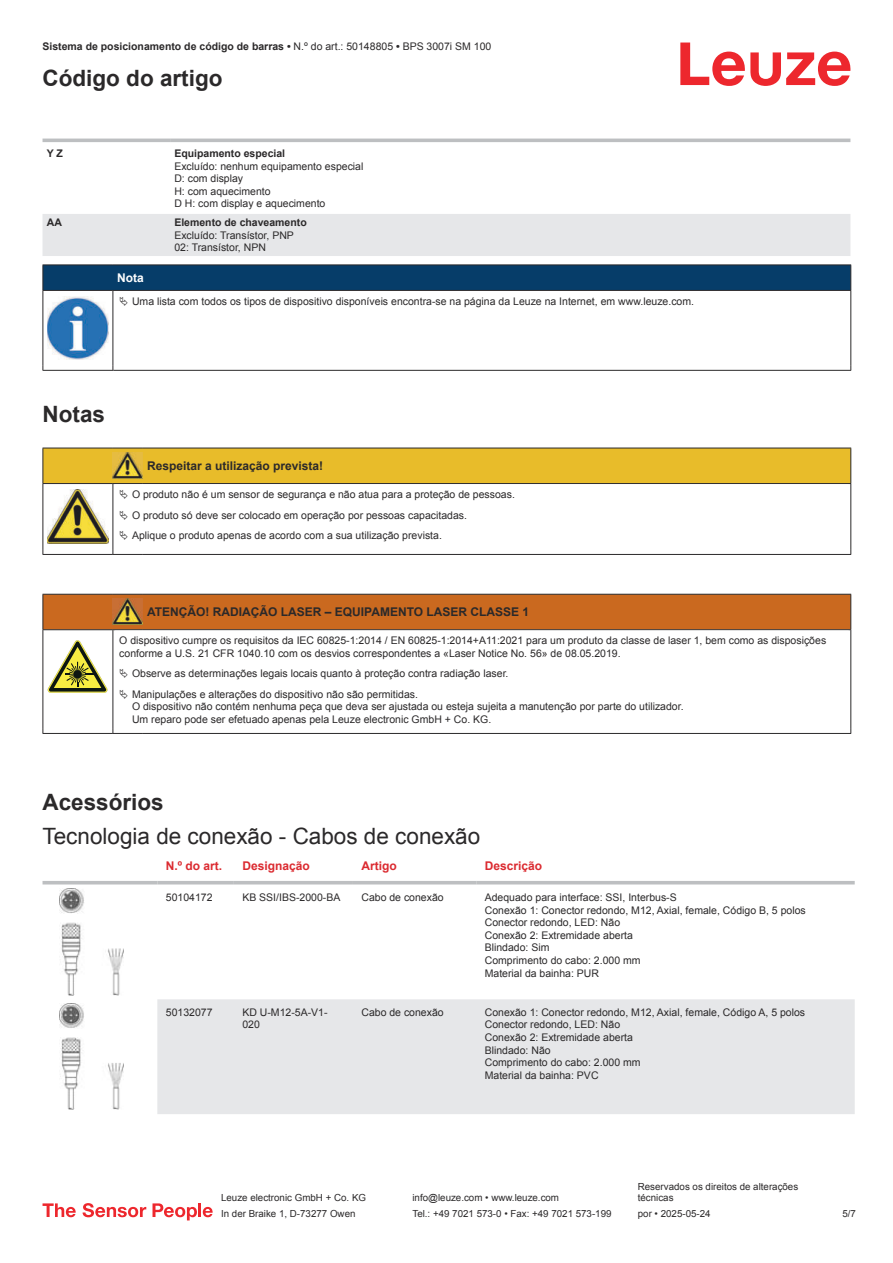
<style>
.page{position:relative;width:893px;height:1263px;background:#fff}
.page>*{position:absolute;margin:0;border:0;box-sizing:border-box;transform-origin:0 0}
.t1{font:22.5px "Arial";color:#2b292a}
.t2{font:700 22.5px "Arial";color:#2b292a}
.t3{font:700 12px "Arial";color:#2b292a}
.t4{font:700 12px "Arial";color:#db2a30}
.t5{font:700 12px "Arial";color:#fff}
.t6{font:10.5px/12.6px "Arial";color:#2b292a}
.t7{font:700 10.5px "Arial";color:#2b292a}
.t8{font:9.75px/11.7px "Arial";color:#2b292a}
.s1{font-weight:400}
</style>
<div class="page">
<svg style="left:680px;top:43px;width:170px;height:43px"></svg>
<svg style="left:43px;top:138px;width:807px;height:1px"></svg>
<div style="left:43px;top:214px;width:807px;height:42px;background:#e6e7e9"></div>
<hr style="left:43px;top:139px;width:127px;height:3px;background:#bdbfc1">
<hr style="left:170px;top:139px;width:680px;height:3px;background:#bdbfc1">
<svg style="left:43px;top:884px;width:812px;height:112px"></svg>
<div style="left:157px;top:999px;width:698px;height:115px;background:#e6e7e9"></div>
<hr style="left:43px;top:881px;width:114px;height:3px;background:#bdbfc1">
<hr style="left:157px;top:881px;width:77px;height:3px;background:#bdbfc1">
<hr style="left:234px;top:881px;width:119px;height:3px;background:#bdbfc1">
<hr style="left:353px;top:881px;width:123px;height:3px;background:#bdbfc1">
<hr style="left:476px;top:881px;width:379px;height:3px;background:#bdbfc1">
<img style="left:59px;top:889px;width:65px;height:106px">
<img style="left:59px;top:1003px;width:65px;height:107px">
<svg style="left:43px;top:1203px;width:33px;height:14px"></svg>
<svg style="left:83px;top:1203px;width:63px;height:14px"></svg>
<svg style="left:153px;top:1203px;width:44px;height:17px"></svg>
<hr style="left:198px;top:1203px;width:3px;height:14px;background:#ed272d">
<svg style="left:203px;top:1207px;width:10px;height:10px"></svg>
<svg style="left:44px;top:291px;width:806px;height:79px"></svg>
<hr style="left:43px;top:290px;width:70px;height:1px;background:#2b292a">
<div style="left:43px;top:265px;width:808px;height:25px;background:#063d69"></div>
<hr style="left:113px;top:290px;width:738px;height:1px;background:#2b292a">
<hr style="left:43px;top:291px;width:1px;height:75px;background:#2b292a">
<hr style="left:113px;top:291px;width:1px;height:75px;background:#2b292a">
<hr style="left:850px;top:291px;width:1px;height:75px;background:#2b292a">
<hr style="left:43px;top:370px;width:70px;height:1px;background:#2b292a">
<hr style="left:113px;top:370px;width:738px;height:1px;background:#2b292a">
<img style="left:47px;top:297px;width:61px;height:63px">
<div style="left:115px;top:291px;width:734px;height:21px;background:#fff"></div>
<hr style="left:43px;top:554px;width:70px;height:1px;background:#2b292a">
<hr style="left:113px;top:554px;width:30px;height:1px;background:#2b292a">
<hr style="left:143px;top:554px;width:708px;height:1px;background:#2b292a">
<div style="left:44px;top:595px;width:806px;height:34px;background:#ca691f"></div>
<svg style="left:44px;top:630px;width:806px;height:103px"></svg>
<hr style="left:43px;top:594px;width:70px;height:1px;background:#2b292a">
<hr style="left:43px;top:595px;width:1px;height:34px;background:#2b292a">
<hr style="left:43px;top:629px;width:70px;height:1px;background:#2b292a">
<hr style="left:113px;top:594px;width:30px;height:1px;background:#2b292a">
<hr style="left:113px;top:629px;width:30px;height:1px;background:#2b292a">
<hr style="left:143px;top:594px;width:708px;height:1px;background:#2b292a">
<hr style="left:850px;top:595px;width:1px;height:34px;background:#2b292a">
<hr style="left:143px;top:629px;width:708px;height:1px;background:#2b292a">
<hr style="left:43px;top:630px;width:1px;height:99px;background:#2b292a">
<hr style="left:113px;top:630px;width:1px;height:99px;background:#2b292a">
<hr style="left:850px;top:630px;width:1px;height:99px;background:#2b292a">
<hr style="left:43px;top:733px;width:70px;height:1px;background:#2b292a">
<hr style="left:113px;top:733px;width:30px;height:1px;background:#2b292a">
<hr style="left:143px;top:733px;width:708px;height:1px;background:#2b292a">
<img style="left:113px;top:598px;width:30px;height:27px">
<svg style="left:47px;top:640px;width:60px;height:53px"></svg>
<svg style="left:115px;top:631px;width:734px;height:98px"></svg>
<svg style="left:43px;top:448px;width:808px;height:106px"></svg>
<svg style="left:120px;top:669px;width:8px;height:9px"></svg>
<svg style="left:120px;top:689px;width:8px;height:10px"></svg>
<p class="t7" style="left:43px;top:43px;width:450px">Sistema de posicionamento de código de barras • <span class="s1">N.º do art.: 50148805</span> • <span class="s1">BPS 3007i SM 100</span></p>
<h1 class="t2" style="left:43px;top:70px;width:181px">Código do artigo</h1>
<p class="t7" style="left:47px;top:149px;width:18px">Y Z</p>
<p class="t7" style="left:174px;top:149px;width:112px">Equipamento especial</p>
<p class="t6" style="left:174px;top:161px;width:191px">Excluído: nenhum equipamento especial<br>D: com display<br>H: com aquecimento<br>D H: com display e aquecimento</p>
<p class="t7" style="left:47px;top:218px;width:17px">AA</p>
<p class="t7" style="left:174px;top:218px;width:134px">Elemento de chaveamento</p>
<p class="t6" style="left:174px;top:230px;width:121px">Excluído: Transístor, PNP<br>02: Transístor, NPN</p>
<p class="t5" style="left:117px;top:273px;width:28px">Nota</p>
<p class="t6" style="left:132px;top:296px;width:564px">Uma lista com todos os tipos de dispositivo disponíveis encontra-se na página da Leuze na Internet, em www.leuze.com.</p>
<h1 class="t2" style="left:43px;top:405px;width:64px">Notas</h1>
<p class="t3" style="left:147px;top:461px;width:178px">Respeitar a utilização prevista!</p>
<p class="t6" style="left:132px;top:485px;width:384px;line-height:20.2px">O produto não é um sensor de segurança e não atua para a proteção de pessoas.<br>O produto só deve ser colocado em operação por pessoas capacitadas.<br>Aplique o produto apenas de acordo com a sua utilização prevista.</p>
<p class="t3" style="left:147px;top:607px;width:384px">ATENÇÃO! RADIAÇÃO LASER – EQUIPAMENTO LASER CLASSE 1</p>
<p class="t6" style="left:119px;top:635px;width:708px">O dispositivo cumpre os requisitos da IEC 60825-1:2014 / EN 60825-1:2014+A11:2021 para um produto da classe de laser 1, bem como as disposições conforme a U.S. 21 CFR 1040.10 com os desvios correspondentes a «Laser Notice No. 56» de 08.05.2019.</p>
<p class="t6" style="left:132px;top:664px;width:378px;line-height:20.2px">Observe as determinações legais locais quanto à proteção contra radiação laser.<br>Manipulações e alterações do dispositivo não são permitidas.</p>
<p class="t6" style="left:132px;top:701px;width:553px">O dispositivo não contém nenhuma peça que deva ser ajustada ou esteja sujeita a manutenção por parte do utilizador.<br>Um reparo pode ser efetuado apenas pela Leuze electronic GmbH + Co. KG.</p>
<h1 class="t2" style="left:43px;top:794px;width:123px">Acessórios</h1>
<h1 class="t1" style="left:43px;top:827px;width:439px">Tecnologia de conexão - Cabos de conexão</h1>
<p class="t4" style="left:166px;top:861px;width:58px">N.º do art.</p>
<p class="t4" style="left:242px;top:861px;width:69px">Designação</p>
<p class="t4" style="left:361px;top:861px;width:37px">Artigo</p>
<p class="t4" style="left:485px;top:861px;width:59px">Descrição</p>
<p class="t6" style="left:166px;top:892px;width:48px">50104172</p>
<p class="t6" style="left:242px;top:892px;width:100px">KB SSI/IBS-2000-BA</p>
<p class="t6" style="left:361px;top:892px;width:84px">Cabo de conexão</p>
<p class="t6" style="left:485px;top:892px;width:323px">Adequado para interface: SSI, Interbus-S<br>Conexão 1: Conector redondo, M12, Axial, female, Código B, 5 polos Conector redondo, LED: Não<br>Conexão 2: Extremidade aberta<br>Blindado: Sim<br>Comprimento do cabo: 2.000 mm<br>Material da bainha: PUR</p>
<p class="t6" style="left:166px;top:1007px;width:48px">50132077</p>
<p class="t6" style="left:242px;top:1007px;width:87px">KD U-M12-5A-V1-<br>020</p>
<p class="t6" style="left:361px;top:1007px;width:84px">Cabo de conexão</p>
<p class="t6" style="left:485px;top:1007px;width:322px">Conexão 1: Conector redondo, M12, Axial, female, Código A, 5 polos<br>Conector redondo, LED: Não<br>Conexão 2: Extremidade aberta<br>Blindado: Não<br>Comprimento do cabo: 2.000 mm<br>Material da bainha: PVC</p>
<p class="t8" style="left:221px;top:1193px;width:146px">Leuze electronic GmbH + Co. KG</p>
<p class="t8" style="left:412px;top:1193px;width:148px">info@leuze.com • www.leuze.com</p>
<p class="t8" style="left:638px;top:1181px;width:162px">Reservados os direitos de alterações técnicas</p>
<p class="t8" style="left:221px;top:1209px;width:136px">In der Braike 1, D-73277 Owen</p>
<p class="t8" style="left:412px;top:1209px;width:201px">Tel.: +49 7021 573-0 • Fax: +49 7021 573-199</p>
<p class="t8" style="left:638px;top:1209px;width:74px">por • 2025-05-24</p>
<p class="t8" style="left:842px;top:1209px;width:15px">5 /7</p>
</div>
